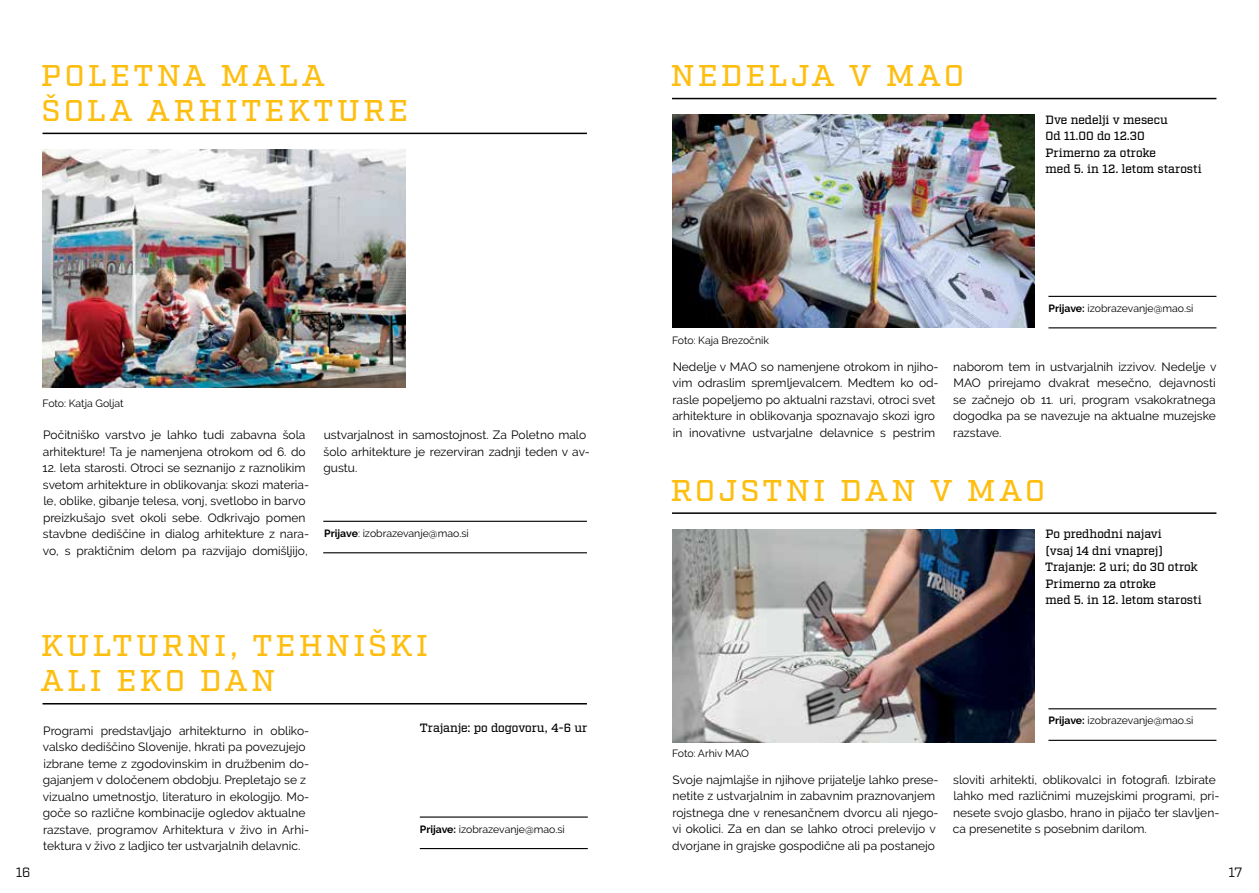
<style>
.page{position:relative;width:1259px;height:893px;background:#fff}
.page>*{position:absolute;margin:0;border:0;box-sizing:border-box;transform-origin:0 0}
.t1{font:500 30px/34.5px "Factoria";letter-spacing:.12em;color:#febe10}
.t2{font:13.5px "Factoria";color:#000}
.t3{font:12px/16.5px "Raleway";color:#000}
.t4{font:500 12px/16.5px "Factoria";letter-spacing:-.01em;color:#000}
.t5{font:10.5px "Raleway";color:#000}
.s1{font-weight:700}
</style>
<div class="page">
<hr style="left:323px;top:521px;width:264px;height:1px;background:#000">
<hr style="left:323px;top:552px;width:264px;height:1px;background:#000">
<hr style="left:43px;top:133px;width:544px;height:1px;background:#000">
<img style="left:43px;top:149px;width:362px;height:238px">
<img style="left:672px;top:115px;width:363px;height:212px">
<img style="left:672px;top:529px;width:363px;height:213px">
<hr style="left:672px;top:98px;width:544px;height:1px;background:#000">
<hr style="left:672px;top:512px;width:544px;height:2px;background:#000">
<hr style="left:43px;top:703px;width:544px;height:1px;background:#000">
<hr style="left:1048px;top:296px;width:168px;height:1px;background:#000">
<hr style="left:1048px;top:327px;width:168px;height:1px;background:#000">
<hr style="left:1048px;top:708px;width:168px;height:1px;background:#000">
<hr style="left:1048px;top:740px;width:168px;height:1px;background:#000">
<hr style="left:420px;top:816px;width:168px;height:2px;background:#000">
<hr style="left:420px;top:848px;width:168px;height:1px;background:#000">
<h1 class="t1" style="left:41px;top:60px;width:368px">POLETNA MALA<br>ŠOLA ARHITEKTURE</h1>
<p class="t5" style="left:43px;top:397px;width:83px">Foto: Katja Goljat</p>
<p class="t3" style="left:43px;top:427px;width:264px">Počitniško varstvo je lahko tudi zabavna šola arhitekture! Ta je namenjena otrokom od 6. do</p>
<p class="t3" style="left:43px;top:460px;width:268px">12. leta starosti. Otroci se seznanijo z raznolikim svetom arhitekture in oblikovanja: skozi materia&shy;le, oblike, gibanje telesa, vonj, svetlobo in barvo preizkušajo svet okoli sebe. Odkrivajo pomen stavbne dediščine in dialog arhitekture z nara&shy;vo, s praktičnim delom pa razvijajo domišljijo,</p>
<p class="t3" style="left:323px;top:427px;width:268px">ustvarjalnost in samostojnost. Za Poletno malo šolo arhitekture je rezerviran zadnji teden v av&shy;gustu.</p>
<p class="t5" style="left:324px;top:527px;width:146px"><span class="s1">Prijave</span>: izobrazevanje@mao.si</p>
<h1 class="t1" style="left:40px;top:630px;width:389px">KULTURNI, TEHNIŠKI<br>ALI EKO DAN</h1>
<p class="t3" style="left:43px;top:722px;width:268px">Programi predstavljajo arhitekturno in obliko&shy;valsko dediščino Slovenije, hkrati pa povezujejo izbrane teme z zgodovinskim in družbenim do&shy;gajanjem v določenem obdobju. Prepletajo se z vizualno umetnostjo, literaturo in ekologijo. Mo&shy;goče so različne kombinacije ogledov aktualne razstave, programov Arhitektura v živo in Arhi&shy;tektura v živo z ladjico ter ustvarjalnih delavnic.</p>
<p class="t4" style="left:420px;top:720px;width:169px">Trajanje: po dogovoru, 4-6 ur</p>
<p class="t5" style="left:420px;top:823px;width:147px"><span class="s1">Prijave:</span> izobrazevanje@mao.si</p>
<h1 class="t1" style="left:670px;top:60px;width:295px">NEDELJA V MAO</h1>
<p class="t5" style="left:672px;top:334px;width:98px">Foto: Kaja Brezočnik</p>
<p class="t4" style="left:1045px;top:112px;width:158px">Dve nedelji v mesecu<br>Od 11.00 do 12.30<br>Primerno za otroke<br>med 5. in 12. letom starosti</p>
<p class="t5" style="left:1048px;top:302px;width:147px"><span class="s1">Prijave:</span> izobrazevanje@mao.si</p>
<p class="t3" style="left:672px;top:358px;width:268px">Nedelje v MAO so namenjene otrokom in njiho&shy;vim odraslim spremljevalcem. Medtem ko od&shy;rasle popeljemo po aktualni razstavi, otroci svet arhitekture in oblikovanja spoznavajo skozi igro in inovativne ustvarjalne delavnice s pestrim</p>
<p class="t3" style="left:953px;top:358px;width:265px;text-align:justify">naborom tem in ustvarjalnih izzivov. Nedelje v MAO prirejamo dvakrat mesečno, dejavnosti se začnejo ob 11. uri, program vsakokratnega dogodka pa se navezuje na aktualne muzejske razstave.</p>
<h1 class="t1" style="left:670px;top:474px;width:376px">ROJSTNI DAN V MAO</h1>
<p class="t4" style="left:1045px;top:526px;width:158px">Po predhodni najavi<br>(vsaj 14 dni vnaprej)<br>Trajanje: 2 uri; do 30 otrok<br>Primerno za otroke<br>med 5. in 12. letom starosti</p>
<p class="t5" style="left:672px;top:747px;width:79px">Foto: Arhiv MAO</p>
<p class="t5" style="left:1048px;top:715px;width:147px"><span class="s1">Prijave:</span> izobrazevanje@mao.si</p>
<p class="t3" style="left:672px;top:771px;width:268px">Svoje najmlajše in njihove prijatelje lahko prese&shy;netite z ustvarjalnim in zabavnim praznovanjem rojstnega dne v renesančnem dvorcu ali njego&shy;vi okolici. Za en dan se lahko otroci prelevijo v dvorjane in grajske gospodične ali pa postanejo</p>
<p class="t3" style="left:952px;top:771px;width:268px">sloviti arhitekti, oblikovalci in fotografi. Izbirate lahko med različnimi muzejskimi programi, pri&shy;nesete svojo glasbo, hrano in pijačo ter slavljen&shy;ca presenetite s posebnim darilom.</p>
<p class="t2" style="left:16px;top:864px;width:16px">16</p>
<p class="t2" style="left:1229px;top:864px;width:15px">17</p>
</div>
